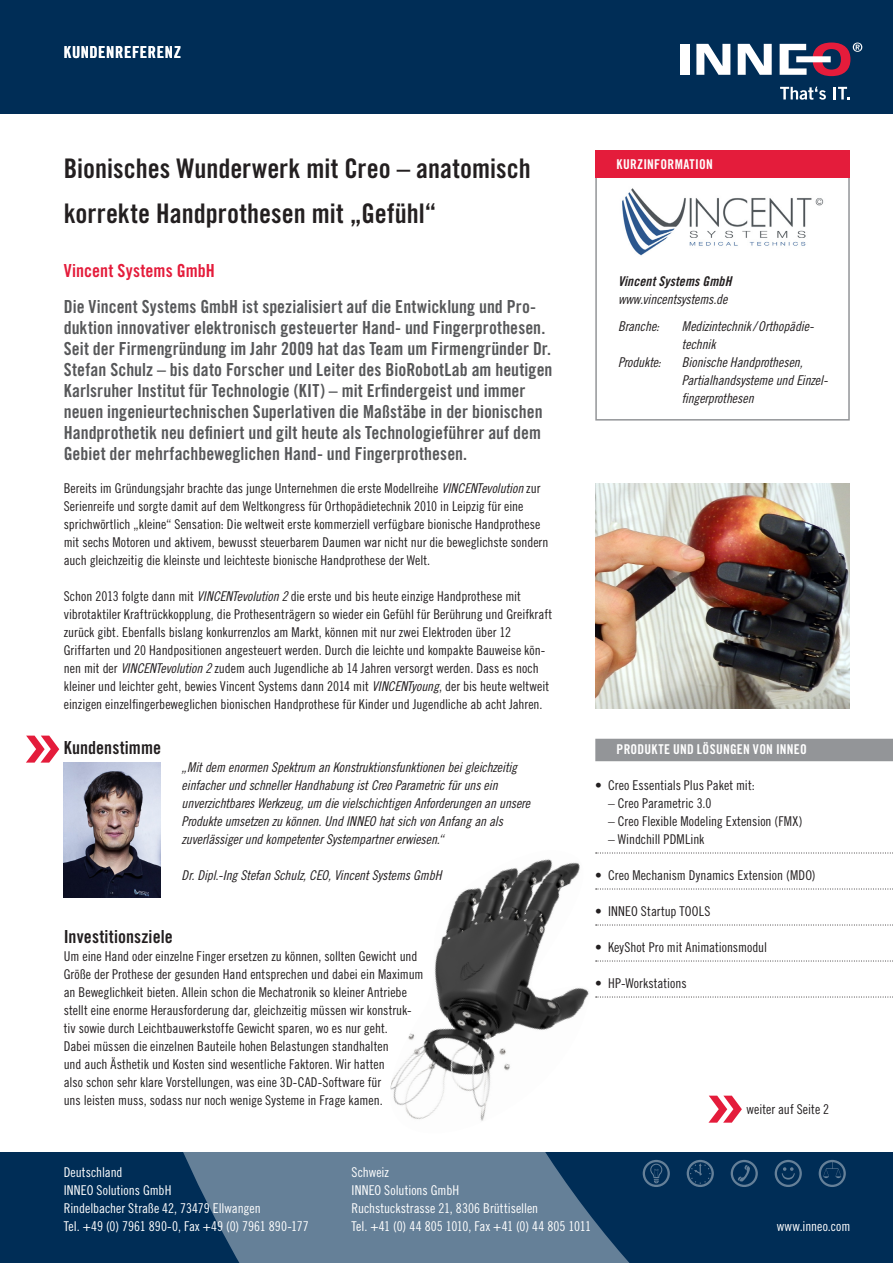
<style>
.page{position:relative;width:893px;height:1263px;background:#fff}
.page>*{position:absolute;margin:0;border:0;box-sizing:border-box;transform-origin:0 0}
.Titel_schwarz{font:27px/45px "Trade Gothic LT Pro Bd Cn 20";color:#231f20}
.Introtext{font:18px/21px "Trade Gothic LT Pro Bd Cn 20";color:#57585a}
.Zwischentitel{font:18px "Trade Gothic LT Pro Bd Cn 20";letter-spacing:.005em;color:#231f20}
.Firma{font:18px "Trade Gothic LT Pro Bd Cn 20";letter-spacing:.005em;color:#e41c3b}
.Sparte_weiß{font:16.5px "Trade Gothic LT Pro Bd Cn 20";letter-spacing:.04em;color:#fff}
.Fließtext{font:13.5px/18px "Trade Gothic LT Pro Cn 18";color:#231f20}
.Kundenaussage{font:13.5px/18px "Trade Gothic LT Pro Cn 18 Obl";letter-spacing:-.01em;color:#231f20}
.t1{font:13.5px/18px "Trade Gothic LT Pro Cn 18";color:#fff}
.Kurzinformation{font:13.5px/18px "Trade Gothic LT Pro Cn 18 Obl";letter-spacing:-.01em;color:#231f20}
.KundenaussageName{font:13.5px "Trade Gothic LT Pro Cn 18 Obl";letter-spacing:-.01em;color:#231f20}
.Agenda_Überschrift{font:13.5px "Trade Gothic LT Pro Bd Cn 20";letter-spacing:.02em;color:#fff}
.KurzinformationWeb{font:13.5px "Trade Gothic LT Pro Cn 18 Obl";letter-spacing:-.01em;color:#231f20}
.KurzinformationFirma{font:13.5px "Trade Gothic LT Pro Bd Cn 20 Obl";letter-spacing:.01em;color:#231f20}
.KurzinformationUeber{font:13.5px "Trade Gothic LT Pro Bd Cn 20";letter-spacing:.015em;color:#fff}
.s1{font-family:"Trade Gothic LT Pro Cn 18 Obl"}
</style>
<div class="page">
<div style="left:0;top:0;width:893px;height:114px;background:#002d56"></div>
<div style="left:0;top:1152px;width:893px;height:111px;background:#002d56"></div>
<svg style="left:183px;top:1152px;width:447px;height:111px;fill:#658098"></svg>
<svg style="left:643px;top:1160px;width:27px;height:27px"></svg>
<svg style="left:687px;top:1160px;width:27px;height:27px"></svg>
<svg style="left:731px;top:1160px;width:27px;height:27px"></svg>
<svg style="left:775px;top:1160px;width:27px;height:27px"></svg>
<svg style="left:819px;top:1160px;width:27px;height:27px"></svg>
<svg style="left:780px;top:87px;width:46px;height:13px"></svg>
<svg style="left:833px;top:87px;width:16px;height:12px"></svg>
<div style="left:680px;top:44px;width:9px;height:31px;background:#fff"></div>
<svg style="left:696px;top:44px;width:34px;height:31px"></svg>
<svg style="left:738px;top:44px;width:34px;height:31px"></svg>
<svg style="left:780px;top:43px;width:82px;height:33px"></svg>
<img style="left:64px;top:763px;width:97px;height:135px">
<svg style="left:26px;top:736px;width:33px;height:27px"></svg>
<svg style="left:595px;top:178px;width:255px;height:243px"></svg>
<img style="left:617px;top:186px;width:212px;height:73px">
<div style="left:595px;top:151px;width:255px;height:27px;background:#e41c3b"></div>
<img style="left:595px;top:484px;width:255px;height:225px">
<svg style="left:708px;top:1096px;width:34px;height:27px"></svg>
<div style="left:595px;top:739px;width:298px;height:22px;background:#939598"></div>
<svg style="left:598px;top:853px;width:295px;height:1px"></svg>
<svg style="left:598px;top:889px;width:295px;height:1px"></svg>
<svg style="left:598px;top:925px;width:295px;height:1px"></svg>
<svg style="left:598px;top:961px;width:295px;height:1px"></svg>
<svg style="left:598px;top:997px;width:295px;height:1px"></svg>
<img style="left:300px;top:852px;width:298px;height:348px">
<p class="Sparte_weiß" style="left:64px;top:43px;width:119px">KUNDENREFERENZ</p>
<p class="Titel_schwarz" style="left:64px;top:145px;width:468px">Bionisches Wunderwerk mit Creo – anatomisch korrekte Handprothesen mit „Gefühl“</p>
<p class="Firma" style="left:64px;top:259px;width:153px">Vincent Systems GmbH</p>
<p class="Introtext" style="left:64px;top:295px;width:490px">Die Vincent Systems GmbH ist spezialisiert auf die Entwicklung und Pro&shy;duktion innovativer elektronisch gesteuerter Hand- und Fingerprothesen.<br>Seit der Firmengründung im Jahr 2009 hat das Team um Firmengründer Dr.<br>Stefan Schulz – bis dato Forscher und Leiter des BioRobotLab am heutigen Karlsruher Institut für Technologie (KIT) – mit Erfindergeist und immer neuen ingenieurtechnischen Superlativen die Maßstäbe in der bionischen Handprothetik neu definiert und gilt heute als Technologieführer auf dem Gebiet der mehrfachbeweglichen Hand- und Fingerprothesen.</p>
<p class="Fließtext" style="left:64px;top:479px;width:486px">Bereits im Gründungsjahr brachte das junge Unternehmen die erste Modellreihe <span class="s1">VINCENTevolution</span> zur Serienreife und sorgte damit auf dem Weltkongress für Orthopädietechnik 2010 in Leipzig für eine sprichwörtlich „kleine“ Sensation: Die weltweit erste kommerziell verfügbare bionische Handprothese mit sechs Motoren und aktivem, bewusst steuerbarem Daumen war nicht nur die beweglichste sondern auch gleichzeitig die kleinste und leichteste bionische Handprothese der Welt.</p>
<p class="Fließtext" style="left:64px;top:587px;width:490px">Schon 2013 folgte dann mit <span class="s1">VINCENTevolution 2</span> die erste und bis heute einzige Handprothese mit vibrotaktiler Kraftrückkopplung, die Prothesenträgern so wieder ein Gefühl für Berührung und Greifkraft zurück gibt. Ebenfalls bislang konkurrenzlos am Markt, können mit nur zwei Elektroden über 12<br>Griffarten und 20 Handpositionen angesteuert werden. Durch die leichte und kompakte Bauweise kön&shy;nen mit der <span class="s1">VINCENTevolution 2</span> zudem auch Jugendliche ab 14 Jahren versorgt werden. Dass es noch kleiner und leichter geht, bewies Vincent Systems dann 2014 mit <span class="s1">VINCENTyoung</span>, der bis heute weltweit einzigen einzelfingerbeweglichen bionischen Handprothese für Kinder und Jugendliche ab acht Jahren.</p>
<p class="Zwischentitel" style="left:64px;top:736px;width:99px">Kundenstimme</p>
<p class="Kundenaussage" style="left:182px;top:758px;width:350px">„Mit dem enormen Spektrum an Konstruktionsfunktionen bei gleichzeitig einfacher und schneller Handhabung ist Creo Parametric für uns ein unverzichtbares Werkzeug, um die vielschichtigen Anforderungen an unsere Produkte umsetzen zu können. Und INNEO hat sich von Anfang an als zuverlässiger und kompetenter Systempartner erwiesen.“</p>
<p class="KundenaussageName" style="left:182px;top:867px;width:261px">Dr. Dipl.-Ing Stefan Schulz, CEO, Vincent Systems GmbH</p>
<p class="Zwischentitel" style="left:64px;top:925px;width:110px">Investitionsziele</p>
<p class="Fließtext" style="left:64px;top:947px;width:361px">Um eine Hand oder einzelne Finger ersetzen zu können, sollten Gewicht und Größe der Prothese der gesunden Hand entsprechen und dabei ein Maximum an Beweglichkeit bieten. Allein schon die Mechatronik so kleiner Antriebe stellt eine enorme Herausforderung dar, gleichzeitig müssen wir konstruk&shy;tiv sowie durch Leichtbauwerkstoffe Gewicht sparen, wo es nur geht.<br>Dabei müssen die einzelnen Bauteile hohen Belastungen standhalten<br>und auch Ästhetik und Kosten sind wesentliche Faktoren. Wir hatten<br>also schon sehr klare Vorstellungen, was eine 3D-CAD-Software für<br>uns leisten muss, sodass nur noch wenige Systeme in Frage kamen.</p>
<p class="KurzinformationUeber" style="left:617px;top:156px;width:98px">KURZINFORMATION</p>
<p class="KurzinformationFirma" style="left:618px;top:273px;width:115px">Vincent Systems GmbH</p>
<p class="KurzinformationWeb" style="left:618px;top:291px;width:111px">www.vincentsystems.de</p>
<p class="Kurzinformation" style="left:618px;top:317px;width:42px">Branche:</p>
<p class="Kurzinformation" style="left:682px;top:317px;width:134px">Medizintechnik/Orthopädie&shy;technik</p>
<p class="Kurzinformation" style="left:618px;top:353px;width:44px">Produkte:</p>
<p class="Kurzinformation" style="left:682px;top:353px;width:147px">Bionische Handprothesen,<br>Partialhandsysteme und Einzel&shy;fingerprothesen</p>
<p class="Agenda_Überschrift" style="left:617px;top:741px;width:192px">PRODUKTE UND LÖSUNGEN VON INNEO</p>
<p class="Fließtext" style="left:595px;top:776px;width:161px">• Creo Essentials Plus Paket mit:</p>
<p class="Fließtext" style="left:608px;top:794px;width:105px">– Creo Parametric 3.0</p>
<p class="Fließtext" style="left:608px;top:812px;width:196px">– Creo Flexible Modeling Extension (FMX)</p>
<p class="Fließtext" style="left:608px;top:830px;width:98px">– Windchill PDMLink</p>
<p class="Fließtext" style="left:595px;top:866px;width:222px">• Creo Mechanism Dynamics Extension (MDO)</p>
<p class="Fließtext" style="left:595px;top:902px;width:117px">• INNEO Startup TOOLS</p>
<p class="Fließtext" style="left:595px;top:938px;width:173px">• KeyShot Pro mit Animationsmodul</p>
<p class="Fließtext" style="left:595px;top:974px;width:93px">• HP-Workstations</p>
<p class="Fließtext" style="left:746px;top:1100px;width:84px">weiter auf Seite 2</p>
<p class="t1" style="left:64px;top:1163px;width:246px">Deutschland<br>INNEO Solutions GmbH<br>Rindelbacher Straße 42, 73479 Ellwangen<br>Tel. +49 (0) 7961 890-0, Fax +49 (0) 7961 890-177</p>
<p class="t1" style="left:351px;top:1163px;width:241px">Schweiz<br>INNEO Solutions GmbH<br>Ruchstuckstrasse 21, 8306 Brüttisellen<br>Tel. +41 (0) 44 805 1010, Fax +41 (0) 44 805 1011</p>
<p class="t1" style="left:777px;top:1217px;width:75px">www.inneo.com</p>
</div>
